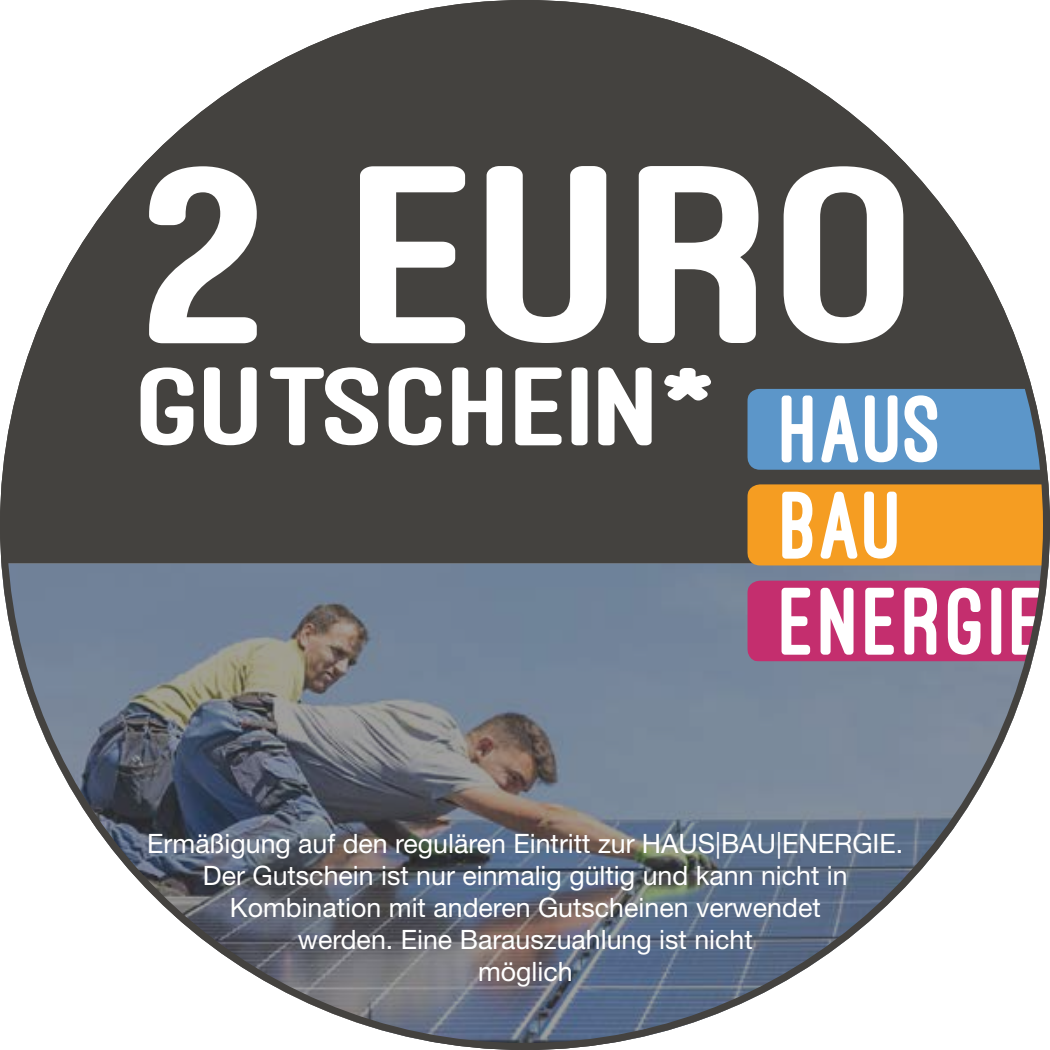
<style>
.page{position:relative;width:1050px;height:1050px;background:#44423f}
.page>*{position:absolute;margin:0;border:0;box-sizing:border-box;transform-origin:0 0}
.t1{font:800 262.5px "Ostrich Sans";color:#fff;scale:1.39 1}
.t2{font:800 115.5px "Ostrich Sans";color:#fff;scale:1.39 1}
.t3{font:26.6px/32.2px "Helvetica Neue LT Std";color:#fff;text-align:center}
</style>
<div class="page">
<img style="left:2px;top:564px;width:1046px;height:486px">
<svg style="left:747px;top:389px;width:299px;height:81px;background:#81acd1"></svg>
<svg style="left:747px;top:484px;width:295px;height:81px;background:#f3ac48"></svg>
<svg style="left:747px;top:581px;width:299px;height:80px;background:#d67ca3"></svg>
<h1 class="t1" style="left:148px;top:116px;width:565px">2 EURO</h1>
<h2 class="t2" style="left:140px;top:346px;width:418px">GUTSCHEIN*</h2>
<p class="t3" style="left:147px;top:827px;width:758px">Ermäßigung auf den regulären Eintritt zur HAUS|BAU|ENERGIE.<br>Der Gutschein ist nur einmalig gültig und kann nicht in Kombination mit anderen Gutscheinen verwendet<br>werden. Eine Barauszuahlung ist nicht<br>möglich</p>
</div>
